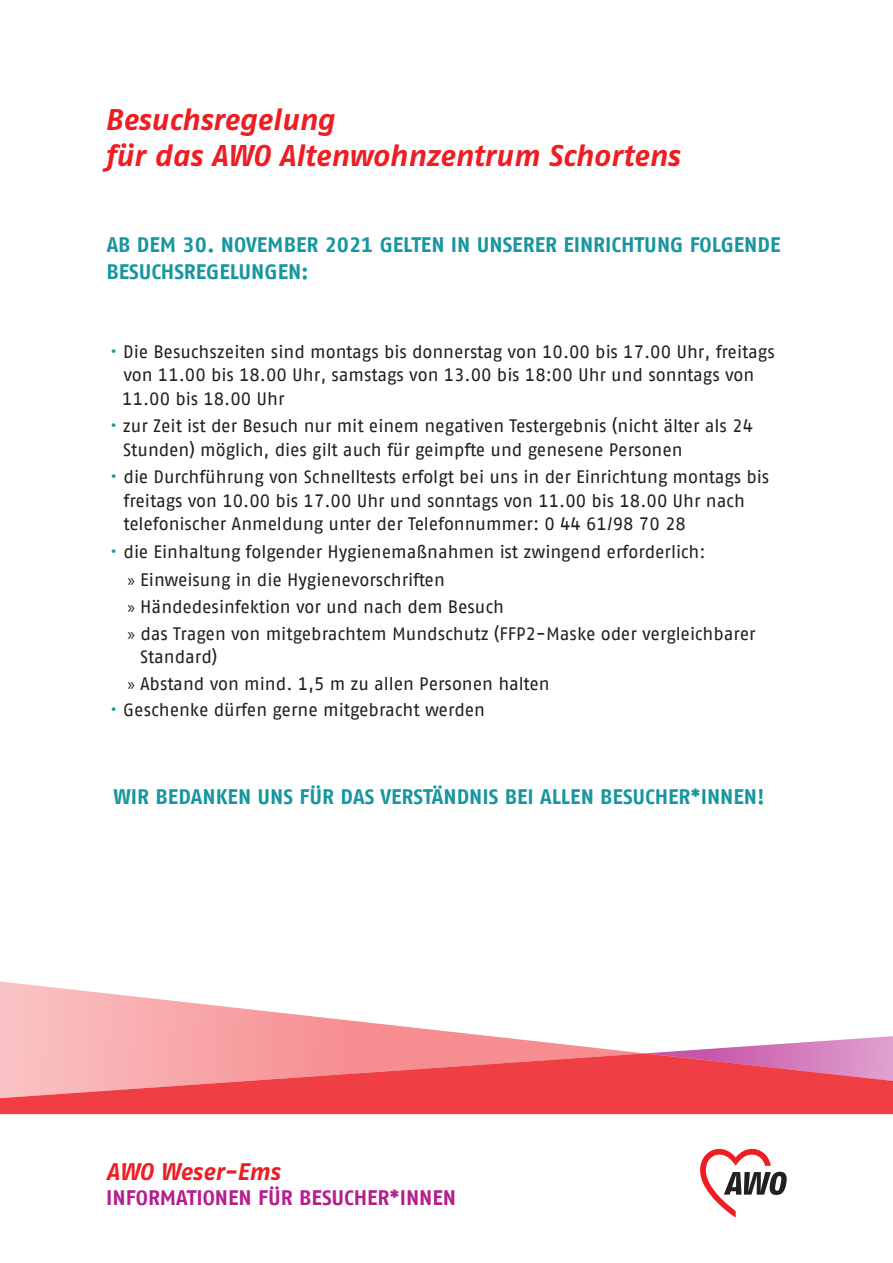
<style>
.page{position:relative;width:893px;height:1263px;background:#fff}
.page>*{position:absolute;margin:0;border:0;box-sizing:border-box;transform-origin:0 0}
.Überschrift_1{font:italic 700 30px/36px "Fago Pro";letter-spacing:-.005em;color:#ee1d23}
.t1{font:italic 700 24px "Fago Pro";letter-spacing:-.005em;color:#ee1d23}
.Überschrift_2{font:700 21px/27px "AWO Fago Office";color:#16969f}
.Aufzählung_2{font:700 21px "AWO Fago Office";color:#16969f}
.t2{font:700 21px "AWO Fago Office";color:#b41e8d}
.t3{font:18px/23.4px "AWO Fago Office";color:#231f20}
.s1{color:#16969f}
.s2{font-family:"Myriad Pro"}
</style>
<div class="page">
<svg style="left:0;top:981px;width:641px;height:72px"></svg>
<svg style="left:651px;top:1036px;width:242px;height:17px"></svg>
<svg style="left:0;top:1053px;width:893px;height:61px;background:#f05f67"></svg>
<svg style="left:700px;top:1148px;width:87px;height:69px"></svg>
<p class="Überschrift_1" style="left:105px;top:102px;width:576px">Besuchsregelung<br>für das AWO Altenwohnzentrum Schortens</p>
<p class="Überschrift_2" style="left:106px;top:231px;width:675px">AB DEM 30. NOVEMBER 2021 GELTEN IN UNSERER EINRICHTUNG FOLGENDE<br>BESUCHSREGELUNGEN:</p>
<p class="t3" style="left:122px;top:340px;width:654px;text-indent:-12px"><span class="s1">•</span> Die Besuchszeiten sind montags bis donnerstag von 10.00 bis 17.00 Uhr, freitags von 11.00 bis 18.00 Uhr, samstags von 13.00 bis 18:00 Uhr und sonntags von<br>11.00 bis 18.00 Uhr</p>
<p class="t3" style="left:123px;top:414px;width:631px;text-indent:-13px"><span class="s1">•</span> zur Zeit ist der Besuch nur mit einem negativen Testergebnis (nicht älter als 24<br>Stunden) möglich, dies gilt auch für geimpfte und genesene Personen</p>
<p class="t3" style="left:123px;top:465px;width:647px;text-indent:-13px"><span class="s1">•</span> die Durchführung von Schnelltests erfolgt bei uns in der Einrichtung montags bis freitags von 10.00 bis 17.00 Uhr und sonntags von 11.00 bis 18.00 Uhr nach telefonischer Anmeldung unter der Telefonnummer: 0 44 61/98 70 28</p>
<p class="t3" style="left:110px;top:540px;width:597px"><span class="s1">•</span> die Einhaltung folgender Hygienemaßnahmen ist zwingend erforderlich:</p>
<p class="t3" style="left:127px;top:568px;width:319px"><span class="s2">»</span> Einweisung in die Hygienevorschriften</p>
<p class="t3" style="left:127px;top:595px;width:378px"><span class="s2">»</span> Händedesinfektion vor und nach dem Besuch</p>
<p class="t3" style="left:140px;top:622px;width:617px;text-indent:-13px"><span class="s2">»</span> das Tragen von mitgebrachtem Mundschutz (FFP2-Maske oder vergleichbarer<br>Standard)</p>
<p class="t3" style="left:127px;top:672px;width:424px"><span class="s2">»</span> Abstand von mind. 1,5 m zu allen Personen halten</p>
<p class="t3" style="left:110px;top:698px;width:376px"><span class="s1">•</span> Geschenke dürfen gerne mitgebracht werden</p>
<p class="Aufzählung_2" style="left:114px;top:785px;width:653px">WIR BEDANKEN UNS FÜR DAS VERSTÄNDNIS BEI ALLEN BESUCHER*INNEN!</p>
<h2 class="t1" style="left:106px;top:1157px;width:175px">AWO Weser-Ems</h2>
<p class="t2" style="left:106px;top:1186px;width:351px">INFORMATIONEN FÜR BESUCHER*INNEN</p>
</div>
